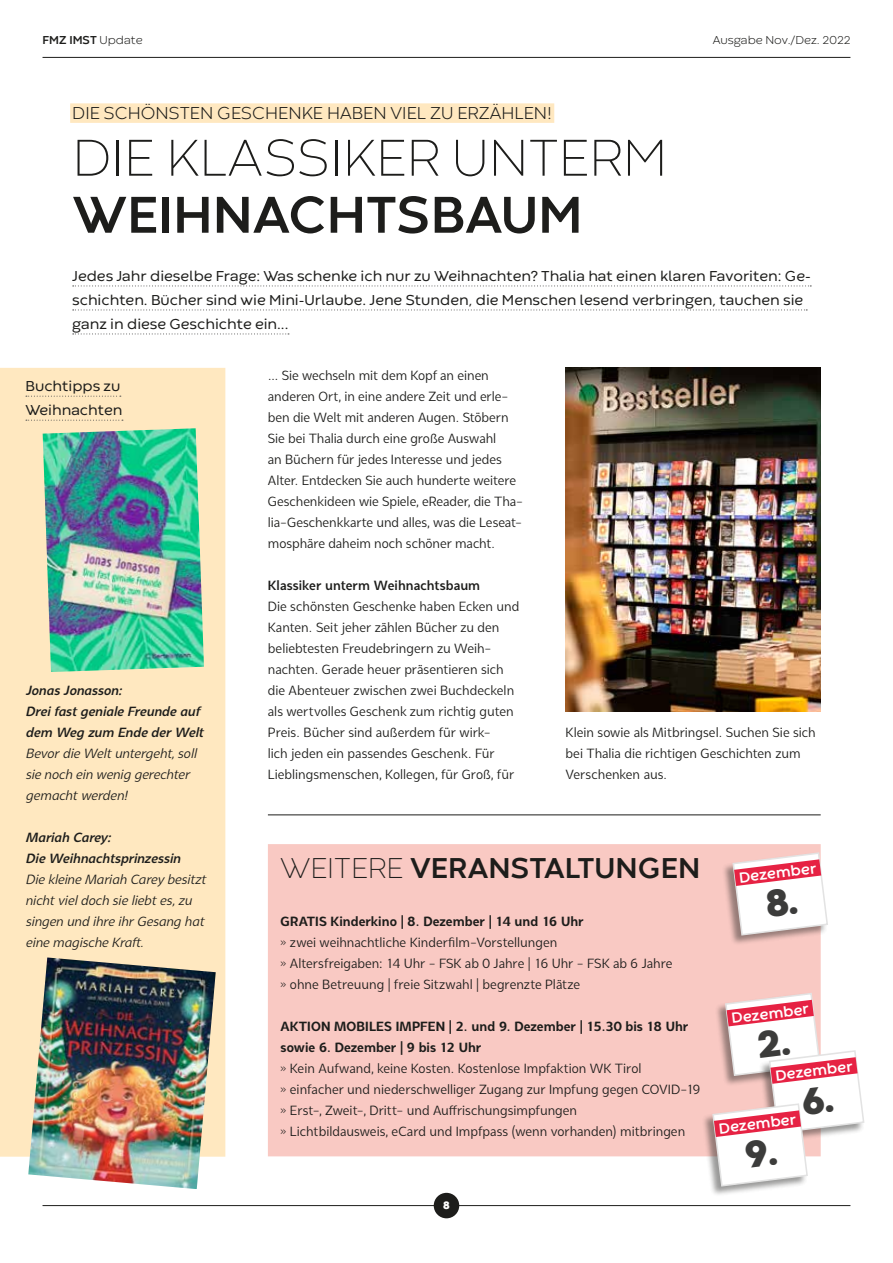
<style>
.page{position:relative;width:893px;height:1263px;background:#fff}
.page>*{position:absolute;margin:0;border:0;box-sizing:border-box;transform-origin:0 0}
.t1{font:200 54px "Codec Warm";color:#1d1d1b}
.t2{font:700 54px "Codec Warm";color:#1d1d1b}
.t3{font:700 30px "Codec Warm";color:#1d1d1b}
.t4{font:300 18px "Codec Warm";color:#1d1d1b}
.t5{font:700 15.45px "Codec Warm";color:#fff}
.t6{font:15px/24px "Codec Warm";color:#1d1d1b}
.t7{font:13.5px/21px "Syabil";color:#1d1d1b}
.t8{font:italic 13.5px/21px "Syabil";color:#1d1d1b}
.t9{font:700 13.5px/21px "Syabil";color:#1d1d1b}
.t10{font:italic 600 13.5px/21px "Syabil";letter-spacing:.005em;color:#1d1d1b}
.t11{font:600 13.5px "Syabil";letter-spacing:.005em;color:#1d1d1b}
.t12{font:300 12px "Codec Warm";color:#1d1d1b}
.t13{font:700 12px "Codec Warm";color:#1d1d1b}
.t14{font:700 11.25px "Codec Warm Logo";color:#fff}
.s1{font-weight:300}
.s2{font-weight:200}
</style>
<div class="page">
<img style="left:566px;top:368px;width:255px;height:343px">
<div style="left:70px;top:103px;width:484px;height:20px;background:#ffe8c0"></div>
<svg style="left:73px;top:285px;width:738px;height:1px"></svg>
<svg style="left:73px;top:309px;width:734px;height:1px"></svg>
<svg style="left:73px;top:333px;width:216px;height:1px"></svg>
<div style="left:0;top:368px;width:225px;height:789px;background:#ffe8c0"></div>
<svg style="left:26px;top:396px;width:95px;height:1px"></svg>
<svg style="left:26px;top:420px;width:97px;height:1px"></svg>
<div style="left:268px;top:844px;width:553px;height:312px;background:#f9c9c3"></div>
<img style="left:43px;top:428px;width:161px;height:244px">
<img style="left:28px;top:957px;width:188px;height:232px">
<hr style="left:268px;top:814px;width:553px;height:1px;background:#1d1d1b">
<div style="left:722px;top:853px;width:106px;height:93px;background:#1d1d1b;opacity:.45"></div>
<div style="left:702px;top:1104px;width:106px;height:93px;background:#1d1d1b;opacity:.45"></div>
<hr style="left:43px;top:57px;width:807px;height:1px;background:#1d1d1b">
<hr style="left:43px;top:1205px;width:807px;height:1px;background:#1d1d1b">
<div style="left:434px;top:1193px;width:25px;height:25px;background:#1d1d1b;border-radius:50%"></div>
<svg style="left:732px;top:851px;width:96px;height:85px"></svg>
<svg style="left:711px;top:992px;width:153px;height:195px"></svg>
<p class="t13" style="left:43px;top:33px;width:102px">FMZ IMST <span class="s1">Update</span></p>
<p class="t12" style="left:713px;top:33px;width:139px">Ausgabe Nov./Dez. 2022</p>
<h3 class="t4" style="left:72px;top:102px;width:481px">DIE SCHÖNSTEN GESCHENKE HABEN VIEL ZU ERZÄHLEN!</h3>
<h1 class="t1" style="left:72px;top:126px;width:597px">DIE KLASSIKER UNTERM</h1>
<h1 class="t2" style="left:72px;top:181px;width:512px">WEIHNACHTSBAUM</h1>
<p class="t6" style="left:72px;top:265px;width:740px">Jedes Jahr dieselbe Frage: Was schenke ich nur zu Weihnachten? Thalia hat einen klaren Favoriten: Ge&shy;schichten. Bücher sind wie Mini-Urlaube. Jene Stunden, die Menschen lesend verbringen, tauchen sie ganz in diese Geschichte ein...</p>
<p class="t6" style="left:26px;top:375px;width:98px">Buchtipps zu<br>Weihnachten</p>
<p class="t10" style="left:26px;top:680px;width:179px">Jonas Jonasson:<br>Drei fast geniale Freunde auf dem Weg zum Ende der Welt</p>
<p class="t8" style="left:26px;top:743px;width:172px">Bevor die Welt untergeht, soll sie noch ein wenig gerechter gemacht werden!</p>
<p class="t10" style="left:26px;top:827px;width:156px">Mariah Carey:<br>Die Weihnachtsprinzessin</p>
<p class="t8" style="left:26px;top:869px;width:182px">Die kleine Mariah Carey besitzt nicht viel doch sie liebt es, zu singen und ihre ihr Gesang hat eine magische Kraft.</p>
<p class="t7" style="left:268px;top:365px;width:257px">... Sie wechseln mit dem Kopf an einen anderen Ort, in eine andere Zeit und erle&shy;ben die Welt mit anderen Augen. Stöbern Sie bei Thalia durch eine große Auswahl<br>an Büchern für jedes Interesse und jedes Alter. Entdecken Sie auch hunderte weitere Geschenkideen wie Spiele, eReader, die Tha&shy;lia-Geschenkkarte und alles, was die Leseat&shy;mosphäre daheim noch schöner macht.</p>
<p class="t11" style="left:268px;top:577px;width:214px">Klassiker unterm Weihnachtsbaum</p>
<p class="t7" style="left:268px;top:596px;width:253px">Die schönsten Geschenke haben Ecken und Kanten. Seit jeher zählen Bücher zu den beliebtesten Freudebringern zu Weih&shy;nachten. Gerade heuer präsentieren sich die Abenteuer zwischen zwei Buchdeckeln als wertvolles Geschenk zum richtig guten Preis. Bücher sind außerdem für wirk-<br>lich jeden ein passendes Geschenk. Für Lieblingsmenschen, Kollegen, für Groß, für</p>
<p class="t7" style="left:566px;top:722px;width:252px">Klein sowie als Mitbringsel. Suchen Sie sich bei Thalia die richtigen Geschichten zum<br>Verschenken aus.</p>
<h2 class="t3" style="left:281px;top:849px;width:421px"><span class="s2">WEITERE</span> VERANSTALTUNGEN</h2>
<p class="t9" style="left:281px;top:911px;width:305px">GRATIS Kinderkino | 8. Dezember | 14 und 16 Uhr</p>
<p class="t7" style="left:281px;top:932px;width:393px">» zwei weihnachtliche Kinderfilm-Vorstellungen<br>» Altersfreigaben: 14 Uhr - FSK ab 0 Jahre | 16 Uhr - FSK ab 6 Jahre » ohne Betreuung | freie Sitzwahl | begrenzte Plätze</p>
<p class="t9" style="left:281px;top:1016px;width:409px">AKTION MOBILES IMPFEN | 2. und 9. Dezember | 15.30 bis 18 Uhr sowie 6. Dezember | 9 bis 12 Uhr</p>
<p class="t7" style="left:281px;top:1058px;width:421px">» Kein Aufwand, keine Kosten. Kostenlose Impfaktion WK Tirol<br>» einfacher und niederschwelliger Zugang zur Impfung gegen COVID-19 » Erst-, Zweit-, Dritt- und Auffrischungsimpfungen<br>» Lichtbildausweis, eCard und Impfpass (wenn vorhanden) mitbringen</p>
<p class="t5" style="left:738px;top:868px;width:79px;rotate:-7deg">Dezember</p>
<p class="t5" style="left:730px;top:1008px;width:79px;rotate:-7deg">Dezember</p>
<p class="t5" style="left:774px;top:1066px;width:79px;rotate:-7deg">Dezember</p>
<p class="t5" style="left:718px;top:1119px;width:79px;rotate:-7deg">Dezember</p>
<p class="t14" style="left:443px;top:1198px;width:8px">8</p>
</div>
